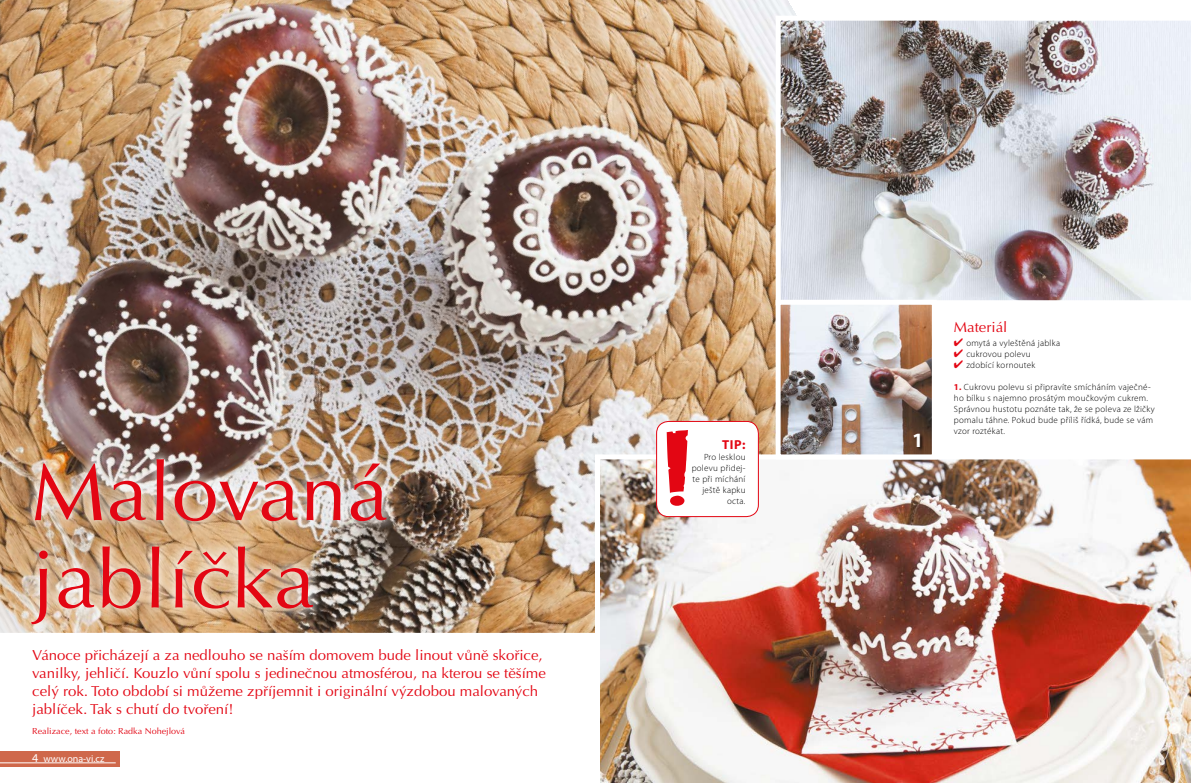
<style>
.page{position:relative;width:1191px;height:783px;background:#fff}
.page>*{position:absolute;margin:0;border:0;box-sizing:border-box;transform-origin:0 0}
.t1{font:101.9px "Airmole Antique";color:#e30613}
.t2{font:81.8px/87.2px "Optima CE";color:#e30613}
.t3{font:700 20.4px "Myriad Pro";color:#fff}
.t4{font:14.6px/18px "Optima CE";color:#e30613}
.t5{font:700 13px "Myriad Pro";color:#e30613}
.t6{font:10px "Myriad Pro";color:#fff}
.t7{font:300 9px/11px "Myriad Pro";letter-spacing:.03em;color:#000}
.t8{font:8.7px "Optima CE";color:#e30613}
.s1{font-size:12px}
.s2{color:#e30613}
.s3{font-weight:700;color:#e30613}
</style>
<div class="page">
<img style="left:0;top:0;width:797px;height:632px">
<div style="left:0;top:750px;width:119px;height:16px;background:#cf684b"></div>
<hr style="left:0;top:762px;width:116px;height:1px;background:#fff">
<div style="left:18px;top:446px;width:381px;height:191px;background:#fff;opacity:.75"></div>
<img style="left:595px;top:454px;width:596px;height:328px">
<img style="left:775px;top:16px;width:416px;height:285px">
<img style="left:781px;top:306px;width:150px;height:147px">
<div style="left:775px;top:300px;width:162px;height:159px;border:5px solid #fff"></div>
<div style="left:656px;top:421px;width:102px;height:95px;background:#fff;border-radius:12px"></div>
<div style="left:656px;top:421px;width:102px;height:95px;border:1px solid #e30613;border-radius:12px"></div>
<div style="left:913px;top:433px;width:12px;height:19px;background:#000;opacity:.75"></div>
<h2 class="t2" style="left:31px;top:450px;width:359px">Malovaná jablíčka</h2>
<p class="t4" style="left:32px;top:646px;width:515px">Vánoce přicházejí a za nedlouho se naším domovem bude linout vůně skořice, vanilky, jehličí. Kouzlo vůní spolu s jedinečnou atmosférou, na kterou se těšíme celý rok. Toto období si můžeme zpříjemnit i originální výzdobou malovaných jablíček. Tak s chutí do tvoření!</p>
<p class="t8" style="left:32px;top:726px;width:154px">Realizace, text a foto: Radka Nohejlová</p>
<p class="t6" style="left:32px;top:752px;width:74px"><span class="s1">4</span> www.ona-vi.cz</p>
<h1 class="t1" style="left:664px;top:407px;width:29px">!</h1>
<h3 class="t5" style="left:722px;top:436px;width:25px">TIP:</h3>
<p class="t7" style="left:691px;top:451px;width:55px;text-align:right">Pro lesklou polevu přidej&shy;te při míchání ještě kapku</p>
<p class="t7" style="left:727px;top:495px;width:20px">octa.</p>
<h3 class="t3" style="left:912px;top:426px;width:13px">1</h3>
<h3 class="t4" style="left:954px;top:318px;width:55px">Materiál</h3>
<p class="t7" style="left:954px;top:337px;width:108px"><span class="s2">✔</span> omytá a vyleštěná jablka</p>
<p class="t7" style="left:954px;top:348px;width:78px"><span class="s2">✔</span> cukrovou polevu</p>
<p class="t7" style="left:954px;top:359px;width:83px"><span class="s2">✔</span> zdobící kornoutek</p>
<p class="t7" style="left:954px;top:381px;width:202px"><span class="s3">1.</span> Cukrovu polevu si připravíte smícháním vaječné&shy;ho bílku s najemno prosátým moučkovým cukrem.<br>Správnou hustotu poznáte tak, že se poleva ze lžičky pomalu táhne. Pokud bude příliš řídká, bude se vám vzor roztékat.</p>
</div>
